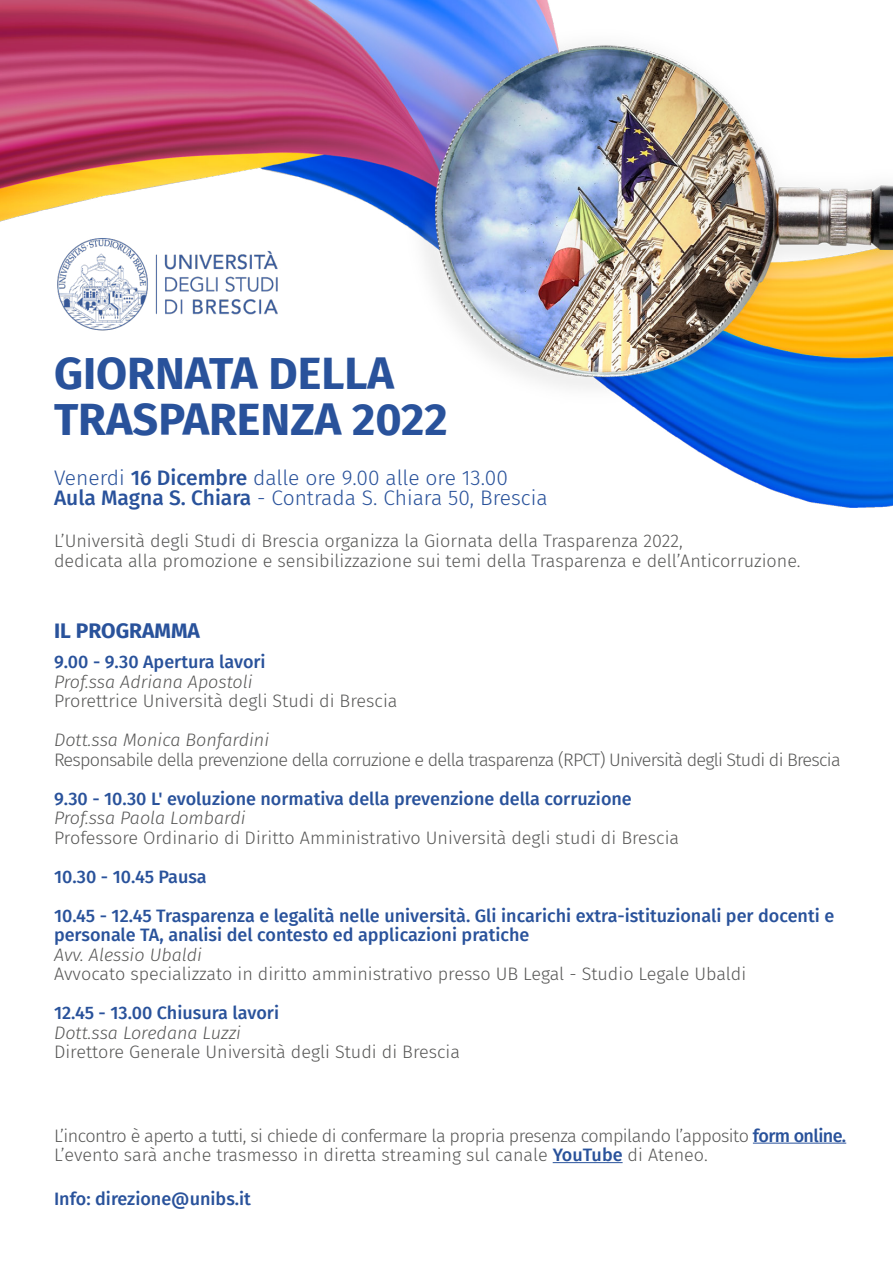
<style>
.page{position:relative;width:893px;height:1263px;background:#fff}
.page>*{position:absolute;margin:0;border:0;box-sizing:border-box;transform-origin:0 0}
.t1{font:700 45px/46.5px "Fira Sans";color:#29529b}
.t2{font:300 21px/19.5px "Fira Sans";color:#29529b}
.t3{font:700 21px "Fira Sans";color:#29529b}
.t4{font:300 18px/19.5px "Fira Sans";color:#575756}
.t5{font:500 18px/39px "Fira Sans";color:#29529b}
.t6{font:300 18px/19.5px "Fira Sans";letter-spacing:-.03em;color:#575756}
.t7{font:italic 300 18px "Fira Sans";color:#575756}
.t8{font:300 18px "Fira Sans";letter-spacing:-.04em;color:#575756}
.s1{font-weight:500}
.s2{font-weight:500;color:#29529b}
</style>
<div class="page">
<img style="left:0;top:0;width:893px;height:508px">
<hr style="left:753px;top:1143px;width:93px;height:1px;background:#29529b">
<hr style="left:553px;top:1162px;width:70px;height:1px;background:#29529b">
<img style="left:48px;top:233px;width:239px;height:102px">
<h1 class="t1" style="left:54px;top:347px;width:395px">GIORNATA DELLA<br>TRASPARENZA 2022</h1>
<p class="t2" style="left:54px;top:468px;width:495px">Venerdi <span class="s1">16 Dicembre</span> dalle ore 9.00 alle ore 13.00<br><span class="s1">Aula Magna S. Chiara</span> - Contrada S. Chiara 50, Brescia</p>
<p class="t4" style="left:54px;top:531px;width:748px">L’Università degli Studi di Brescia organizza la Giornata della Trasparenza 2022,<br>dedicata alla promozione e sensibilizzazione sui temi della Trasparenza e dell’Anticorruzione.</p>
<p class="t3" style="left:54px;top:613px;width:147px">IL PROGRAMMA</p>
<p class="t5" style="left:54px;top:642px;width:213px">9.00 - 9.30 Apertura lavori</p>
<p class="t7" style="left:54px;top:669px;width:200px">Prof.ssa Adriana Apostoli</p>
<p class="t4" style="left:54px;top:691px;width:345px">Prorettrice Università degli Studi di Brescia</p>
<p class="t7" style="left:54px;top:727px;width:217px">Dott.ssa Monica Bonfardini</p>
<p class="t8" style="left:54px;top:747px;width:788px">Responsabile della prevenzione della corruzione e della trasparenza (RPCT) Università degli Studi di Brescia</p>
<p class="t5" style="left:54px;top:778px;width:579px">9.30 - 10.30 L' evoluzione normativa della prevenzione della corruzione</p>
<p class="t7" style="left:54px;top:805px;width:193px">Prof.ssa Paola Lombardi</p>
<p class="t4" style="left:54px;top:828px;width:627px">Professore Ordinario di Diritto Amministrativo Università degli studi di Brescia</p>
<p class="t5" style="left:54px;top:856px;width:782px">10.30 - 10.45 Pausa<br>10.45 - 12.45 Trasparenza e legalità nelle università. Gli incarichi extra-istituzionali per docenti e</p>
<p class="t5" style="left:54px;top:915px;width:477px">personale TA, analisi del contesto ed applicazioni pratiche</p>
<p class="t7" style="left:54px;top:942px;width:149px">Avv. Alessio Ubaldi</p>
<p class="t4" style="left:54px;top:964px;width:694px">Avvocato specializzato in diritto amministrativo presso UB Legal - Studio Legale Ubaldi</p>
<p class="t5" style="left:54px;top:993px;width:227px">12.45 - 13.00 Chiusura lavori</p>
<p class="t7" style="left:54px;top:1020px;width:189px">Dott.ssa Loredana Luzzi</p>
<p class="t4" style="left:54px;top:1042px;width:408px">Direttore Generale Università degli Studi di Brescia</p>
<p class="t6" style="left:54px;top:1126px;width:794px">L’incontro è aperto a tutti, si chiede di confermare la propria presenza compilando l’apposito <span class="s2">form online.<br></span>L’evento sarà anche trasmesso in diretta streaming sul canale <span class="s2">YouTube</span> di Ateneo.</p>
<p class="t5" style="left:54px;top:1178px;width:199px">Info: direzione@unibs.it</p>
</div>
